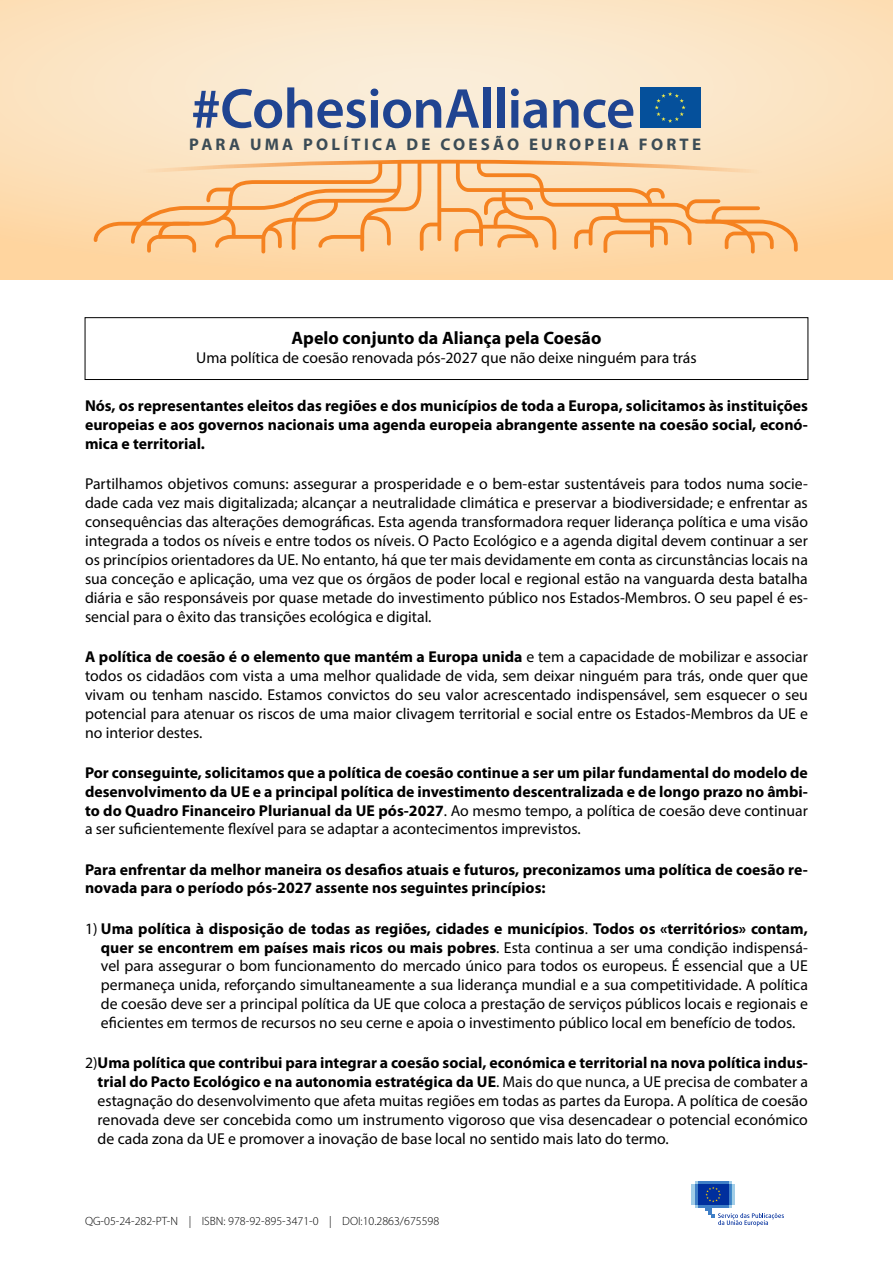
<style>
.page{position:relative;width:893px;height:1263px;background:#fff}
.page>*{position:absolute;margin:0;border:0;box-sizing:border-box;transform-origin:0 0}
.t1{font:600 56.7px "Myriad Pro";letter-spacing:-.01em;color:#204491}
.T1___2{font:700 18px "Myriad Pro";color:#000}
.t2{font:700 16.8px "Myriad Pro";letter-spacing:.195em;color:#3c4c56}
.Paragraph_Style_1{font:15.75px/18.9px "Myriad Pro";color:#000;text-align:justify}
.bullets{font:15.75px/18.9px "Myriad Pro";color:#000;text-align:justify}
.Paragraph_Style_1-2{font:700 15.75px/18.9px "Myriad Pro";color:#000;text-align:justify}
.T1___2-2{font:15.75px "Myriad Pro";color:#000}
.t3{font:300 12px "Myriad Pro";color:#000}
.s1{font-weight:700}
.s2{font-weight:400}
</style>
<div class="page">
<svg style="left:0;top:0;width:893px;height:279px;background:#fbe3c1"></svg>
<div style="left:85px;top:317px;width:723px;height:63px;border:1px solid #000"></div>
<svg style="left:92px;top:158px;width:708px;height:97px;background:#fbcd9b"></svg>
<div style="left:640px;top:87px;width:60px;height:41px;background:#05509b"></div>
<svg style="left:655px;top:92px;width:31px;height:31px"></svg>
<svg style="left:695px;top:1204px;width:37px;height:4px"></svg>
<hr style="left:695px;top:1181px;width:37px;height:3px;background:#439bcf">
<hr style="left:698px;top:1181px;width:30px;height:3px;background:#3f7fc7">
<svg style="left:698px;top:1204px;width:30px;height:4px"></svg>
<svg style="left:728px;top:1184px;width:4px;height:20px"></svg>
<hr style="left:732px;top:1184px;width:3px;height:20px;background:#439bcf">
<hr style="left:695px;top:1184px;width:3px;height:20px;background:#3f7fc7">
<hr style="left:691px;top:1184px;width:4px;height:20px;background:#a1cde7">
<div style="left:705px;top:1204px;width:7px;height:7px;background:#3f7fc7"></div>
<hr style="left:708px;top:1204px;width:4px;height:10px;background:#3f7fc7">
<div style="left:698px;top:1184px;width:30px;height:20px;background:#002f9d"></div>
<svg style="left:705px;top:1187px;width:16px;height:15px"></svg>
<svg style="left:712px;top:1213px;width:72px;height:13px"></svg>
<p class="t1" style="left:191px;top:73px;width:446px">#CohesionAlliance</p>
<p class="t2" style="left:189px;top:133px;width:513px">PARA UMA POLÍTICA DE COESÃO EUROPEIA FORTE</p>
<p class="T1___2" style="left:292px;top:326px;width:311px">Apelo conjunto da Aliança pela Coesão</p>
<p class="T1___2-2" style="left:196px;top:348px;width:502px">Uma política de coesão renovada pós-2027 que não deixe ninguém para trás</p>
<p class="Paragraph_Style_1-2" style="left:85px;top:396px;width:724px">Nós, os representantes eleitos das regiões e dos municípios de toda a Europa, solicitamos às instituições europeias e aos governos nacionais uma agenda europeia abrangente assente na coesão social, econó&shy;mica e territorial.</p>
<p class="Paragraph_Style_1" style="left:85px;top:474px;width:724px">Partilhamos objetivos comuns: assegurar a prosperidade e o bem-estar sustentáveis para todos numa socie&shy;dade cada vez mais digitalizada; alcançar a neutralidade climática e preservar a biodiversidade; e enfrentar as consequências das alterações demográficas. Esta agenda transformadora requer liderança política e uma visão integrada a todos os níveis e entre todos os níveis. O Pacto Ecológico e a agenda digital devem continuar a ser os princípios orientadores da UE. No entanto, há que ter mais devidamente em conta as circunstâncias locais na sua conceção e aplicação, uma vez que os órgãos de poder local e regional estão na vanguarda desta batalha diária e são responsáveis por quase metade do investimento público nos Estados-Membros. O seu papel é es&shy;sencial para o êxito das transições ecológica e digital.</p>
<p class="Paragraph_Style_1" style="left:85px;top:647px;width:724px"><span class="s1">A política de coesão é o elemento que mantém a Europa unida</span> e tem a capacidade de mobilizar e associar todos os cidadãos com vista a uma melhor qualidade de vida, sem deixar ninguém para trás, onde quer que vivam ou tenham nascido. Estamos convictos do seu valor acrescentado indispensável, sem esquecer o seu potencial para atenuar os riscos de uma maior clivagem territorial e social entre os Estados-Membros da UE e no interior destes.</p>
<p class="Paragraph_Style_1-2" style="left:85px;top:762px;width:724px">Por conseguinte, solicitamos que a política de coesão continue a ser um pilar fundamental do modelo de desenvolvimento da UE e a principal política de investimento descentralizada e de longo prazo no âmbi&shy;to do Quadro Financeiro Plurianual da UE pós-2027<span class="s2">. Ao mesmo tempo, a política de coesão deve continuar a ser suficientemente flexível para se adaptar a acontecimentos imprevistos.</span></p>
<p class="Paragraph_Style_1-2" style="left:85px;top:859px;width:724px">Para enfrentar da melhor maneira os desafios atuais e futuros, preconizamos uma política de coesão re&shy;novada para o período pós-2027 assente nos seguintes princípios:</p>
<p class="bullets" style="left:101px;top:919px;width:708px;text-indent:-16px">1) <span class="s1">Uma política à disposição de todas as regiões, cidades e municípios</span>. <span class="s1">Todos os «territórios» contam, quer se encontrem em países mais ricos ou mais pobres</span>. Esta continua a ser uma condição indispensá&shy;vel para assegurar o bom funcionamento do mercado único para todos os europeus. É essencial que a UE permaneça unida, reforçando simultaneamente a sua liderança mundial e a sua competitividade. A política de coesão deve ser a principal política da UE que coloca a prestação de serviços públicos locais e regionais e eficientes em termos de recursos no seu cerne e apoia o investimento público local em benefício de todos.</p>
<p class="bullets" style="left:98px;top:1053px;width:712px;text-indent:-13px">2)<span class="s1">Uma política que contribui para integrar a coesão social, económica e territorial na nova política indus&shy;trial do Pacto Ecológico e na autonomia estratégica da UE</span>. Mais do que nunca, a UE precisa de combater a estagnação do desenvolvimento que afeta muitas regiões em todas as partes da Europa. A política de coesão renovada deve ser concebida como um instrumento vigoroso que visa desencadear o potencial económico de cada zona da UE e promover a inovação de base local no sentido mais lato do termo.</p>
<p class="t3" style="left:85px;top:1214px;width:356px">QG-05-24-282-PT-N | ISBN: 978-92-895-3471-0 | DOI:10.2863/675598</p>
</div>
